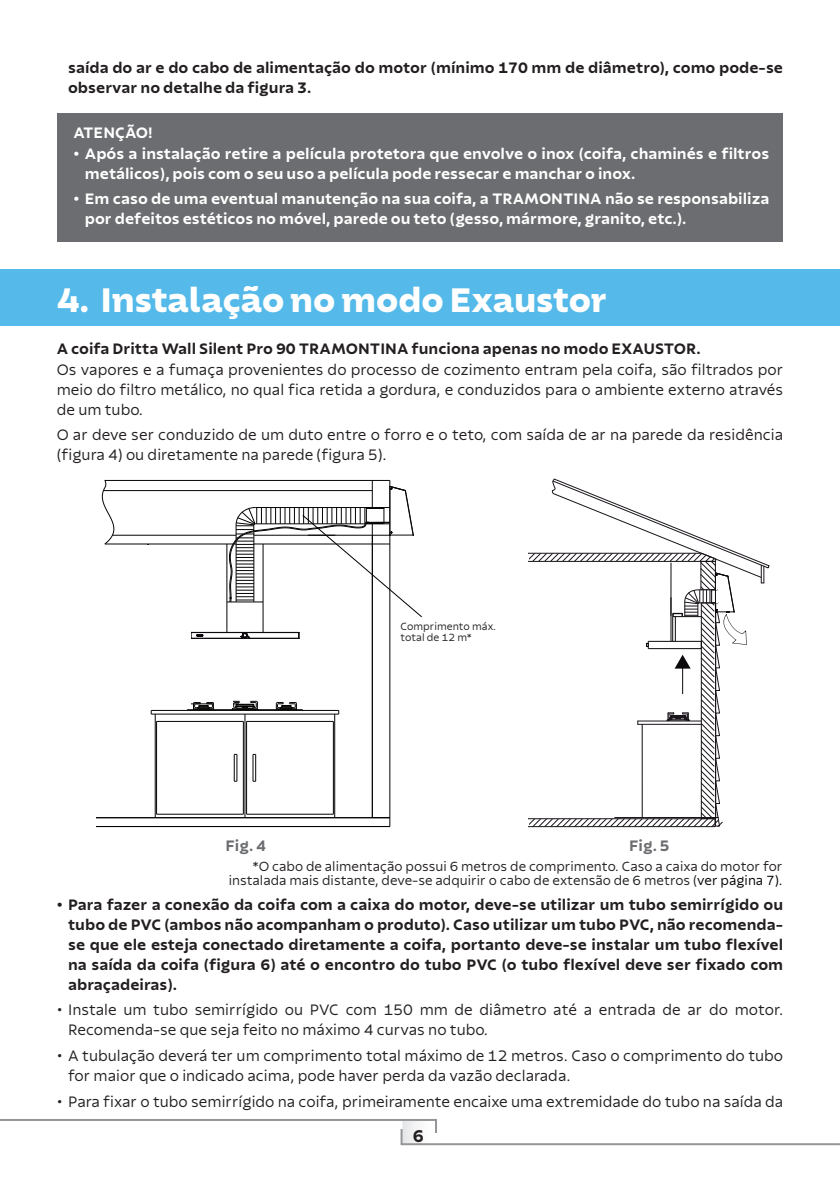
<style>
.page{position:relative;width:840px;height:1191px;background:#fff}
.page>*{position:absolute;margin:0;border:0;box-sizing:border-box;transform-origin:0 0}
.Títulos_TDC_port{font:800 36px "Tramontina Titulos";color:#fff}
.t1{font:700 18px "Tramontina Textos";color:#231f20}
.t2{font:300 16px/20px "Tramontina Textos";color:#231f20}
.t3{font:700 16px/20px "Tramontina Textos";color:#231f20;text-align:justify}
.t4{font:700 16px/20px "Tramontina Textos";color:#fff}
.t5{font:700 16px "Tramontina Textos";color:#6c6d70}
.t6{font:300 14px/14px "Tramontina Textos";color:#231f20;text-align:right}
.t7{font:300 11px/11px "Tramontina Textos";color:#231f20}
.s1{color:#000}
</style>
<div class="page">
<svg style="left:0;top:1119px;width:839px;height:27px"></svg>
<div style="left:58px;top:113px;width:724px;height:128px;background:#6c6d70"></div>
<hr style="left:96px;top:826px;width:293px;height:1px;background:#040503">
<hr style="left:96px;top:817px;width:293px;height:1px;background:#040503">
<hr style="left:246px;top:814px;width:87px;height:1px;background:#040503">
<hr style="left:156px;top:814px;width:87px;height:1px;background:#040503">
<hr style="left:155px;top:714px;width:1px;height:104px;background:#040503">
<hr style="left:246px;top:721px;width:87px;height:1px;background:#040503">
<hr style="left:156px;top:721px;width:87px;height:1px;background:#040503">
<hr style="left:151px;top:713px;width:187px;height:1px;background:#040503">
<hr style="left:156px;top:721px;width:1px;height:93px;background:#040503">
<hr style="left:151px;top:710px;width:187px;height:1px;background:#040503">
<hr style="left:187px;top:709px;width:115px;height:1px;background:#040503">
<svg style="left:234px;top:754px;width:3px;height:28px"></svg>
<hr style="left:243px;top:721px;width:1px;height:93px;background:#040503">
<hr style="left:246px;top:721px;width:1px;height:93px;background:#040503">
<hr style="left:244px;top:714px;width:1px;height:103px;background:#040503">
<svg style="left:252px;top:754px;width:4px;height:28px"></svg>
<hr style="left:333px;top:721px;width:1px;height:93px;background:#040503">
<hr style="left:334px;top:714px;width:1px;height:104px;background:#040503">
<svg style="left:187px;top:702px;width:27px;height:8px"></svg>
<hr style="left:372px;top:535px;width:1px;height:282px;background:#040503">
<hr style="left:389px;top:480px;width:1px;height:346px;background:#040503">
<svg style="left:231px;top:701px;width:28px;height:9px"></svg>
<svg style="left:276px;top:702px;width:27px;height:8px"></svg>
<hr style="left:148px;top:701px;width:85px;height:1px;background:#040503">
<hr style="left:148px;top:703px;width:91px;height:1px;background:#000">
<svg style="left:102px;top:480px;width:320px;height:164px"></svg>
<div style="left:123px;top:545px;width:67px;height:161px;background:#fff"></div>
<div style="left:214px;top:694px;width:18px;height:14px;background:#fff"></div>
<svg style="left:528px;top:479px;width:236px;height:347px"></svg>
<div style="left:0;top:270px;width:839px;height:56px;background:#55bae9"></div>
<p class="t3" style="left:68px;top:57px;width:716px">saída do ar e do cabo de alimentação do motor (mínimo 170 mm de diâmetro), como pode-se observar no detalhe da figura 3.</p>
<p class="t4" style="left:73px;top:123px;width:81px">ATENÇÃO!</p>
<p class="t4" style="left:85px;top:143px;width:685px;text-indent:-11px">• Após a instalação retire a película protetora que envolve o inox (coifa, chaminés e filtros metálicos), pois com o seu uso a película pode ressecar e manchar o inox.</p>
<p class="t4" style="left:85px;top:189px;width:685px;text-indent:-11px">• Em caso de uma eventual manutenção na sua coifa, a TRAMONTINA não se responsabiliza por defeitos estéticos no móvel, parede ou teto (gesso, mármore, granito, etc.).</p>
<p class="Títulos_TDC_port" style="left:57px;top:280px;width:551px">4. Instalação no modo Exaustor</p>
<p class="t3" style="left:57px;top:338px;width:645px">A coifa Dritta Wall Silent Pro 90 TRAMONTINA funciona apenas no modo EXAUSTOR.</p>
<p class="t2" style="left:57px;top:359px;width:727px;text-align:justify">Os vapores e a fumaça provenientes do processo de cozimento entram pela coifa, são filtrados por meio do filtro metálico, no qual fica retida a gordura, e conduzidos para o ambiente externo através de um tubo.</p>
<p class="t2" style="left:57px;top:425px;width:727px">O ar deve ser conduzido de um duto entre o forro e o teto, com saída de ar na parede da residência (figura 4) ou diretamente na parede (figura 5).</p>
<p class="t7" style="left:400px;top:621px;width:97px">Comprimento máx. total de 12 m*</p>
<p class="t5" style="left:225px;top:836px;width:42px">Fig. 4</p>
<p class="t5" style="left:628px;top:836px;width:42px">Fig. 5</p>
<p class="t6" style="left:228px;top:859px;width:555px">*O cabo de alimentação possui 6 metros de comprimento. Caso a caixa do motor for instalada mais distante, deve-se adquirir o cabo de extensão de 6 metros (<span class="s1">ver página 7).</span></p>
<p class="t3" style="left:68px;top:894px;width:716px;text-indent:-11px">• Para fazer a conexão da coifa com a caixa do motor, deve-se utilizar um tubo semirrígido ou tubo de PVC (ambos não acompanham o produto). Caso utilizar um tubo PVC, não recomenda&shy;se que ele esteja conectado diretamente a coifa, portanto deve-se instalar um tubo flexível na saída da coifa (figura 6) até o encontro do tubo PVC (o tubo flexível deve ser fixado com abraçadeiras).</p>
<p class="t2" style="left:68px;top:1000px;width:716px;text-indent:-11px">• Instale um tubo semirrígido ou PVC com 150 mm de diâmetro até a entrada de ar do motor.<br>Recomenda-se que seja feito no máximo 4 curvas no tubo.</p>
<p class="t2" style="left:68px;top:1045px;width:716px;text-indent:-11px">• A tubulação deverá ter um comprimento total máximo de 12 metros. Caso o comprimento do tubo for maior que o indicado acima, pode haver perda da vazão declarada.</p>
<p class="t2" style="left:57px;top:1091px;width:727px">• Para fixar o tubo semirrígido na coifa, primeiramente encaixe uma extremidade do tubo na saída da</p>
<p class="t1" style="left:412px;top:1125px;width:13px">6</p>
</div>
